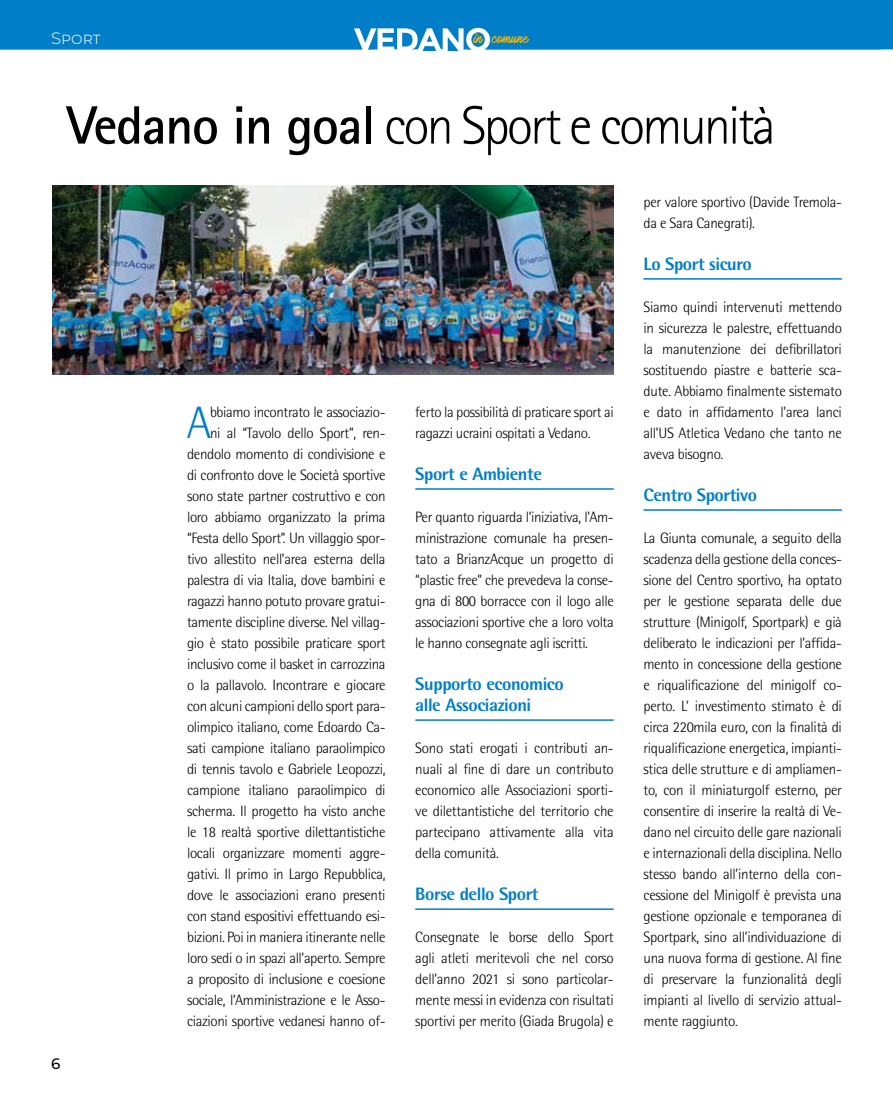
<style>
.page{position:relative;width:893px;height:1106px;background:#fff}
.page>*{position:absolute;margin:0;border:0;box-sizing:border-box;transform-origin:0 0}
.t1{font:300 54px "Rotis Sans Serif Std";letter-spacing:-.05em;color:#000}
.t2{font:300 45.45px "Rotis Semi Sans Std";color:#007ec7}
.t3{font:800 18px/21px "Rotis Semi Sans Std";letter-spacing:-.025em;color:#007ec7}
.t4{font:300 16.5px "Montserrat";color:#fff}
.t5{font:300 15px/21px "Rotis Semi Sans Std";letter-spacing:-.025em;color:#000;text-align:justify}
.t6{font:500 15px "Montserrat";color:#000}
.t7{font:12.75px "Mark My Words";color:#fab600}
.s1{font-weight:700}
</style>
<div class="page">
<div style="left:0;top:0;width:893px;height:50px;background:#007ec7"></div>
<svg style="left:0;top:28px;width:893px;height:23px"></svg>
<hr style="left:415px;top:488px;width:199px;height:2px;background:#007ec7">
<hr style="left:415px;top:719px;width:199px;height:2px;background:#007ec7">
<hr style="left:415px;top:908px;width:199px;height:2px;background:#007ec7">
<hr style="left:643px;top:278px;width:199px;height:2px;background:#007ec7">
<hr style="left:643px;top:509px;width:199px;height:2px;background:#007ec7">
<img style="left:52px;top:186px;width:562px;height:189px">
<p class="t4" style="left:51px;top:27px;width:51px">Sport</p>
<p class="t7" style="left:474px;top:31px;width:56px">in comune</p>
<h1 class="t1" style="left:67px;top:94px;width:711px"><span class="s1">Vedano in goal</span> con Sport e comunità</h1>
<p class="t6" style="left:51px;top:1053px;width:11px">6</p>
<p class="t5" style="left:187px;top:401px;width:200px;text-align:right">bbiamo incontrato le associazio-<br>ni al “Tavolo dello Sport”, ren&shy;dendolo momento di condivisione e di confronto dove le Società sportive sono state partner costruttivo e con loro abbiamo organizzato la prima “Festa dello Sport”. Un villaggio spor&shy;tivo allestito nell’area esterna della palestra di via Italia, dove bambini e ragazzi hanno potuto provare gratui&shy;tamente discipline diverse. Nel villag&shy;gio è stato possibile praticare sport inclusivo come il basket in carrozzina o la pallavolo. Incontrare e giocare con alcuni campioni dello sport para&shy;olimpico italiano, come Edoardo Ca&shy;sati campione italiano paraolimpico di tennis tavolo e Gabriele Leopozzi, campione italiano paraolimpico di scherma. Il progetto ha visto anche le 18 realtà sportive dilettantistiche locali organizzare momenti aggre&shy;gativi. Il primo in Largo Repubblica, dove le associazioni erano presenti con stand espositivi effettuando esi&shy;bizioni. Poi in maniera itinerante nelle loro sedi o in spazi all’aperto. Sempre a proposito di inclusione e coesione sociale, l’Amministrazione e le Asso&shy;ciazioni sportive vedanesi hanno of-</p>
<p class="t5" style="left:415px;top:401px;width:200px">ferto la possibilità di praticare sport ai ragazzi ucraini ospitati a Vedano.</p>
<h2 class="t2" style="left:187px;top:396px;width:26px">A</h2>
<p class="t3" style="left:415px;top:463px;width:128px">Sport e Ambiente</p>
<p class="t5" style="left:415px;top:506px;width:200px">Per quanto riguarda l’iniziativa, l’Am&shy;ministrazione comunale ha presen&shy;tato a BrianzAcque un progetto di “plastic free” che prevedeva la conse&shy;gna di 800 borracce con il logo alle associazioni sportive che a loro volta le hanno consegnate agli iscritti.</p>
<p class="t3" style="left:415px;top:673px;width:150px">Supporto economico alle Associazioni</p>
<p class="t5" style="left:415px;top:737px;width:200px">Sono stati erogati i contributi an&shy;nuali al fine di dare un contributo economico alle Associazioni sporti&shy;ve dilettantistiche del territorio che partecipano attivamente alla vita della comunità.</p>
<p class="t3" style="left:415px;top:883px;width:125px">Borse dello Sport</p>
<p class="t5" style="left:415px;top:926px;width:200px">Consegnate le borse dello Sport agli atleti meritevoli che nel corso dell’anno 2021 si sono particolar&shy;mente messi in evidenza con risultati sportivi per merito (Giada Brugola) e</p>
<p class="t5" style="left:643px;top:191px;width:200px">per valore sportivo (Davide Tremola&shy;da e Sara Canegrati).</p>
<p class="t3" style="left:643px;top:253px;width:110px">Lo Sport sicuro</p>
<p class="t5" style="left:643px;top:296px;width:200px">Siamo quindi intervenuti mettendo in sicurezza le palestre, effettuando la manutenzione dei defibrillatori sostituendo piastre e batterie sca&shy;dute. Abbiamo finalmente sistemato e dato in affidamento l’area lanci all’US Atletica Vedano che tanto ne aveva bisogno.</p>
<p class="t3" style="left:643px;top:484px;width:115px">Centro Sportivo</p>
<p class="t5" style="left:643px;top:527px;width:200px;text-align:left">La Giunta comunale, a seguito della scadenza della gestione della conces&shy;sione del Centro sportivo, ha optato per le gestione separata delle due strutture (Minigolf, Sportpark) e già deliberato le indicazioni per l’affida&shy;mento in concessione della gestione e riqualificazione del minigolf co&shy;perto. L’ investimento stimato è di circa 220mila euro, con la finalità di riqualificazione energetica, impianti&shy;stica delle strutture e di ampliamen&shy;to, con il miniaturgolf esterno, per consentire di inserire la realtà di Ve&shy;dano nel circuito delle gare nazionali e internazionali della disciplina. Nello stesso bando all’interno della con&shy;cessione del Minigolf è prevista una gestione opzionale e temporanea di Sportpark, sino all’individuazione di una nuova forma di gestione. Al fine di preservare la funzionalità degli impianti al livello di servizio attual&shy;mente raggiunto.</p>
</div>
